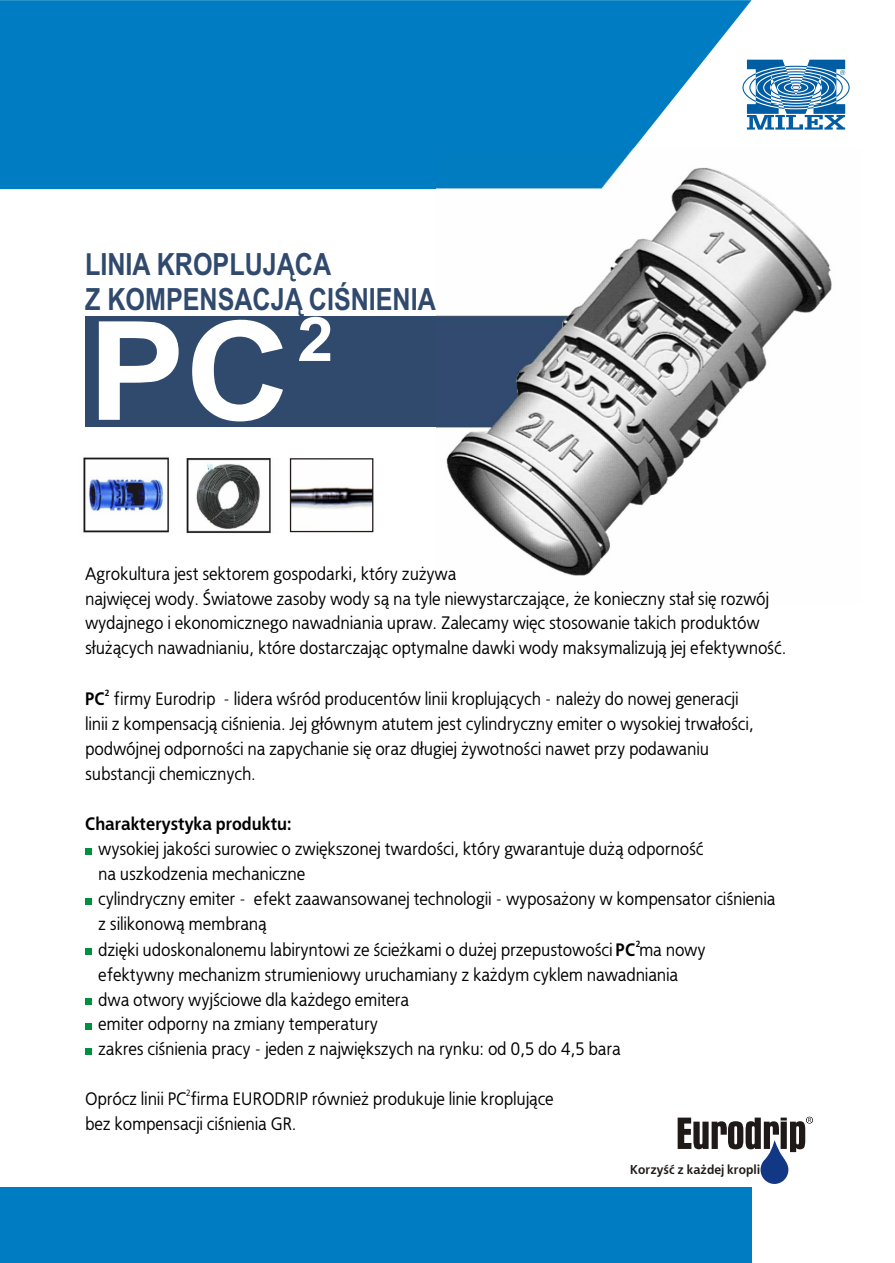
<style>
.page{position:relative;width:895px;height:1263px;background:#fff}
.page>*{position:absolute;margin:0;border:0;box-sizing:border-box;transform-origin:0 0}
.t1{font:700 137.4px "Arial";color:#fff;scale:1.06 1}
.t2{font:700 61.5px "Arial";color:#fff;scale:1.06 1}
.t3{font:700 30.6px/34.7px "Arial Narrow";color:#304a6e}
.t4{font:18px/24.8px "EFN Bureau";color:#000;scale:1.07 1}
.t5{font:700 18px "EFN Bureau";color:#000;scale:1.07 1}
.t6{font:700 12.9px "EFN Bureau";color:#1f1a17;scale:1.11 1}
.t7{font:700 9px "EFN Bureau";color:#000;scale:1.07 1}
.t8{font:9px "EFN Bureau";color:#000;scale:1.07 1}
.s1{font-weight:700}
</style>
<div class="page">
<img style="left:292px;top:487px;width:79px;height:22px">
<div style="left:0;top:0;width:751px;height:189px;background:#007dc2"></div>
<div style="left:290px;top:458px;width:83px;height:74px;border:1px solid #1f1a17"></div>
<div style="left:0;top:1187px;width:751px;height:76px;background:#007dc2"></div>
<svg style="left:677px;top:1117px;width:135px;height:67px"></svg>
<img style="left:83px;top:457px;width:86px;height:76px">
<div style="left:85px;top:317px;width:524px;height:110px;background:#304a6e"></div>
<img style="left:436px;top:149px;width:396px;height:427px">
<img style="left:186px;top:458px;width:85px;height:75px">
<svg style="left:85px;top:849px;width:6px;height:6px"></svg>
<svg style="left:85px;top:899px;width:6px;height:6px"></svg>
<svg style="left:85px;top:949px;width:6px;height:6px"></svg>
<svg style="left:85px;top:999px;width:6px;height:6px"></svg>
<svg style="left:85px;top:1024px;width:6px;height:6px"></svg>
<svg style="left:85px;top:1049px;width:6px;height:6px"></svg>
<svg style="left:742px;top:60px;width:107px;height:70px"></svg>
<h3 class="t3" style="left:85px;top:250px;width:352px">LINIA KROPLUJĄCA<br>Z KOMPENSACJĄ CIŚNIENIA</h3>
<h2 class="t2" style="left:297px;top:316px;width:36px">2</h2>
<h2 class="t2" style="left:214px;top:316px;width:36px">2</h2>
<h1 class="t1" style="left:88px;top:320px;width:192px">PC</h1>
<p class="t4" style="left:85px;top:563px;width:656px">Agrokultura jest sektorem gospodarki, który zużywa<br>najwięcej wody. Światowe zasoby wody są na tyle niewystarczające, że konieczny stał się rozwój wydajnego i ekonomicznego nawadniania upraw. Zalecamy więc stosowanie takich produktów służących nawadnianiu, które dostarczając optymalne dawki wody maksymalizują jej efektywność.</p>
<p class="t7" style="left:105px;top:689px;width:6px">2</p>
<p class="t4" style="left:85px;top:688px;width:626px"><span class="s1">PC</span> firmy Eurodrip - lidera wśród producentów linii kroplujących - należy do nowej generacji linii z kompensacją ciśnienia. Jej głównym atutem jest cylindryczny emiter o wysokiej trwałości, podwójnej odporności na zapychanie się oraz długiej żywotności nawet przy podawaniu substancji chemicznych.</p>
<p class="t5" style="left:85px;top:817px;width:194px">Charakterystyka produktu:</p>
<p class="t4" style="left:98px;top:838px;width:634px">wysokiej jakości surowiec o zwiększonej twardości, który gwarantuje dużą odporność<br>na uszkodzenia mechaniczne<br>cylindryczny emiter - efekt zaawansowanej technologii - wyposażony w kompensator ciśnienia z silikonową membraną</p>
<p class="t7" style="left:635px;top:940px;width:6px">2</p>
<p class="t4" style="left:98px;top:938px;width:568px">dzięki udoskonalonemu labiryntowi ze ścieżkami o dużej przepustowości <span class="s1">PC</span> ma nowy efektywny mechanizm strumieniowy uruchamiany z każdym cyklem nawadniania dwa otwory wyjściowe dla każdego emitera<br>emiter odporny na zmiany temperatury<br>zakres ciśnienia pracy - jeden z największych na rynku: od 0,5 do 4,5 bara</p>
<p class="t8" style="left:186px;top:1089px;width:5px">2</p>
<p class="t4" style="left:85px;top:1088px;width:439px">Oprócz linii PC firma EURODRIP również produkuje linie kroplujące bez kompensacji ciśnienia GR.</p>
<p class="t6" style="left:630px;top:1165px;width:119px">Korzyść z każdej kropli</p>
</div>
